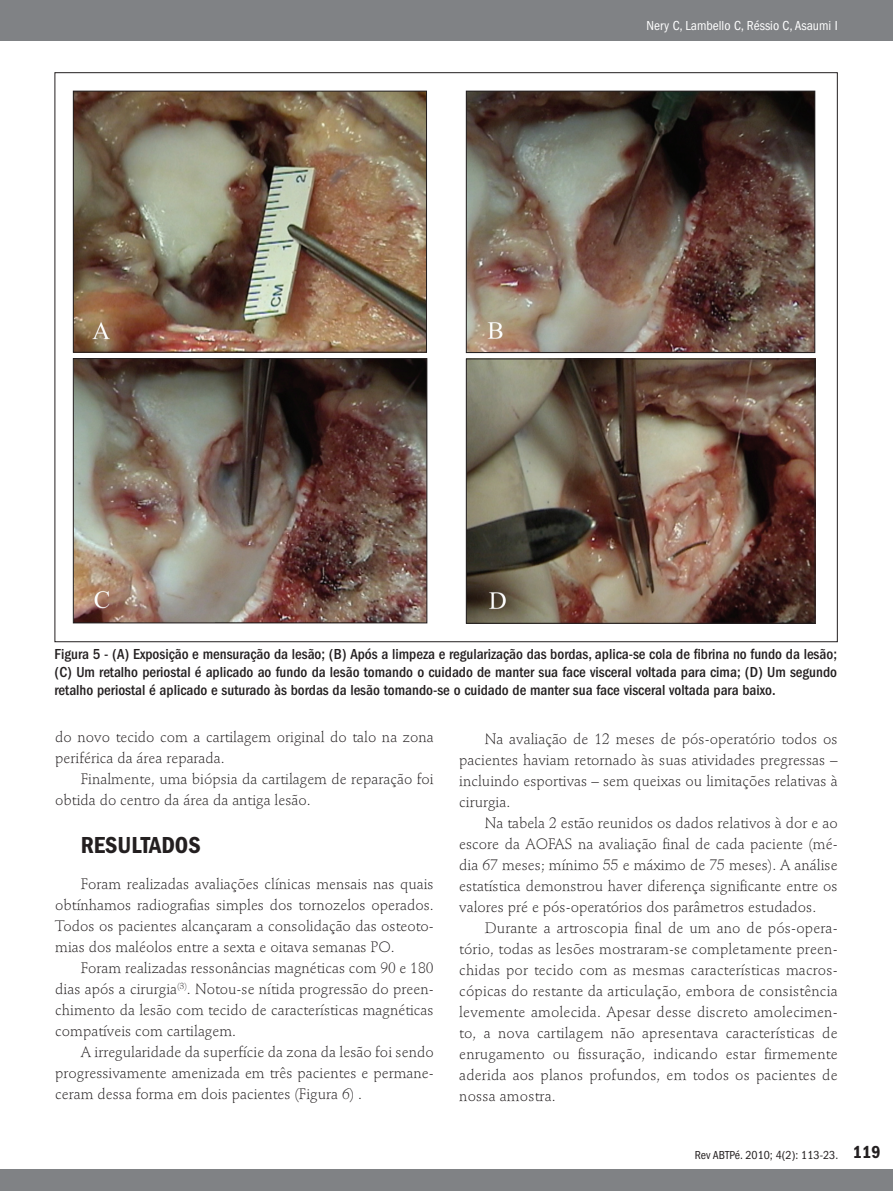
<style>
.page{position:relative;width:893px;height:1191px;background:#fff}
.page>*{position:absolute;margin:0;border:0;box-sizing:border-box;transform-origin:0 0}
._05_1_Sub1{font:24px "ITC Franklin Gothic Std Dm Cd";color:#231f20}
.t1{font:18px "ITC Franklin Gothic Std Dm Cd";color:#231f20}
._05_0_Texto_txt{font:300 15px/21px "Stempel Schneidler Std";color:#231f20;text-align:justify}
._06_0_Tabela_título{font:500 condensed 15px/18px "ITC Franklin Gothic Std";color:#231f20;text-align:justify}
.t2{font:condensed 13.5px "ITC Franklin Gothic Std";color:#fff}
.t3{font:condensed 12px "ITC Franklin Gothic Std";color:#231f20}
</style>
<div class="page">
<div style="left:0;top:1169px;width:893px;height:22px;background:#808285"></div>
<div style="left:0;top:0;width:893px;height:40px;background:#808285"></div>
<img style="left:75px;top:93px;width:350px;height:257px">
<div style="left:73px;top:91px;width:354px;height:261px;border:1px solid #231f20"></div>
<img style="left:468px;top:93px;width:345px;height:258px">
<div style="left:466px;top:91px;width:349px;height:262px;border:1px solid #231f20"></div>
<img style="left:75px;top:360px;width:350px;height:261px">
<div style="left:73px;top:358px;width:354px;height:265px;border:1px solid #231f20"></div>
<img style="left:468px;top:361px;width:345px;height:260px">
<div style="left:466px;top:359px;width:349px;height:264px;border:1px solid #231f20"></div>
<p class="t2" style="left:647px;top:18px;width:193px">Nery C, Lambello C, Réssio C, Asaumi I</p>
<p class="_06_0_Tabela_título" style="left:55px;top:645px;width:784px">Figura 5 - (A) Exposição e mensuração da lesão; (B) Após a limpeza e regularização das bordas, aplica-se cola de fibrina no fundo da lesão; (C) Um retalho periostal é aplicado ao fundo da lesão tomando o cuidado de manter sua face visceral voltada para cima; (D) Um segundo retalho periostal é aplicado e suturado às bordas da lesão tomando-se o cuidado de manter sua face visceral voltada para baixo.</p>
<p class="_05_0_Texto_txt" style="left:55px;top:727px;width:380px">do novo tecido com a cartilagem original do talo na zona periférica da área reparada.</p>
<p class="_05_0_Texto_txt" style="left:55px;top:769px;width:380px;text-indent:26px">Finalmente, uma biópsia da cartilagem de reparação foi obtida do centro da área da antiga lesão.</p>
<p class="_05_1_Sub1" style="left:81px;top:831px;width:121px">RESULTADOS</p>
<p class="_05_0_Texto_txt" style="left:55px;top:874px;width:380px;text-indent:26px">Foram realizadas avaliações clínicas mensais nas quais obtínhamos radiografias simples dos tornozelos operados.<br>Todos os pacientes alcançaram a consolidação das osteoto&shy;mias dos maléolos entre a sexta e oitava semanas PO.</p>
<p class="_05_0_Texto_txt" style="left:55px;top:958px;width:380px;text-indent:26px">Foram realizadas ressonâncias magnéticas com 90 e 180 dias após a cirurgia<sup>(3)</sup>. Notou-se nítida progressão do preen&shy;chimento da lesão com tecido de características magnéticas compatíveis com cartilagem.</p>
<p class="_05_0_Texto_txt" style="left:55px;top:1042px;width:380px;text-indent:26px">A irregularidade da superfície da zona da lesão foi sendo progressivamente amenizada em três pacientes e permane&shy;ceram dessa forma em dois pacientes (Figura 6) .</p>
<p class="_05_0_Texto_txt" style="left:459px;top:728px;width:380px;text-indent:26px">Na avaliação de 12 meses de pós-operatório todos os pacientes haviam retornado às suas atividades pregressas – incluindo esportivas – sem queixas ou limitações relativas à cirurgia.</p>
<p class="_05_0_Texto_txt" style="left:459px;top:812px;width:380px;text-indent:26px">Na tabela 2 estão reunidos os dados relativos à dor e ao escore da AOFAS na avaliação final de cada paciente (mé&shy;dia 67 meses; mínimo 55 e máximo de 75 meses). A análise estatística demonstrou haver diferença significante entre os valores pré e pós-operatórios dos parâmetros estudados.</p>
<p class="_05_0_Texto_txt" style="left:459px;top:917px;width:380px;text-indent:26px">Durante a artroscopia final de um ano de pós-opera&shy;tório, todas as lesões mostraram-se completamente preen&shy;chidas por tecido com as mesmas características macros&shy;cópicas do restante da articulação, embora de consistência levemente amolecida. Apesar desse discreto amolecimen&shy;to, a nova cartilagem não apresentava características de enrugamento ou fissuração, indicando estar firmemente aderida aos planos profundos, em todos os pacientes de nossa amostra.</p>
<p class="t3" style="left:695px;top:1148px;width:145px">Rev ABTPé. 2010; 4(2): 113-23.</p>
<p class="t1" style="left:853px;top:1142px;width:29px">119</p>
</div>
